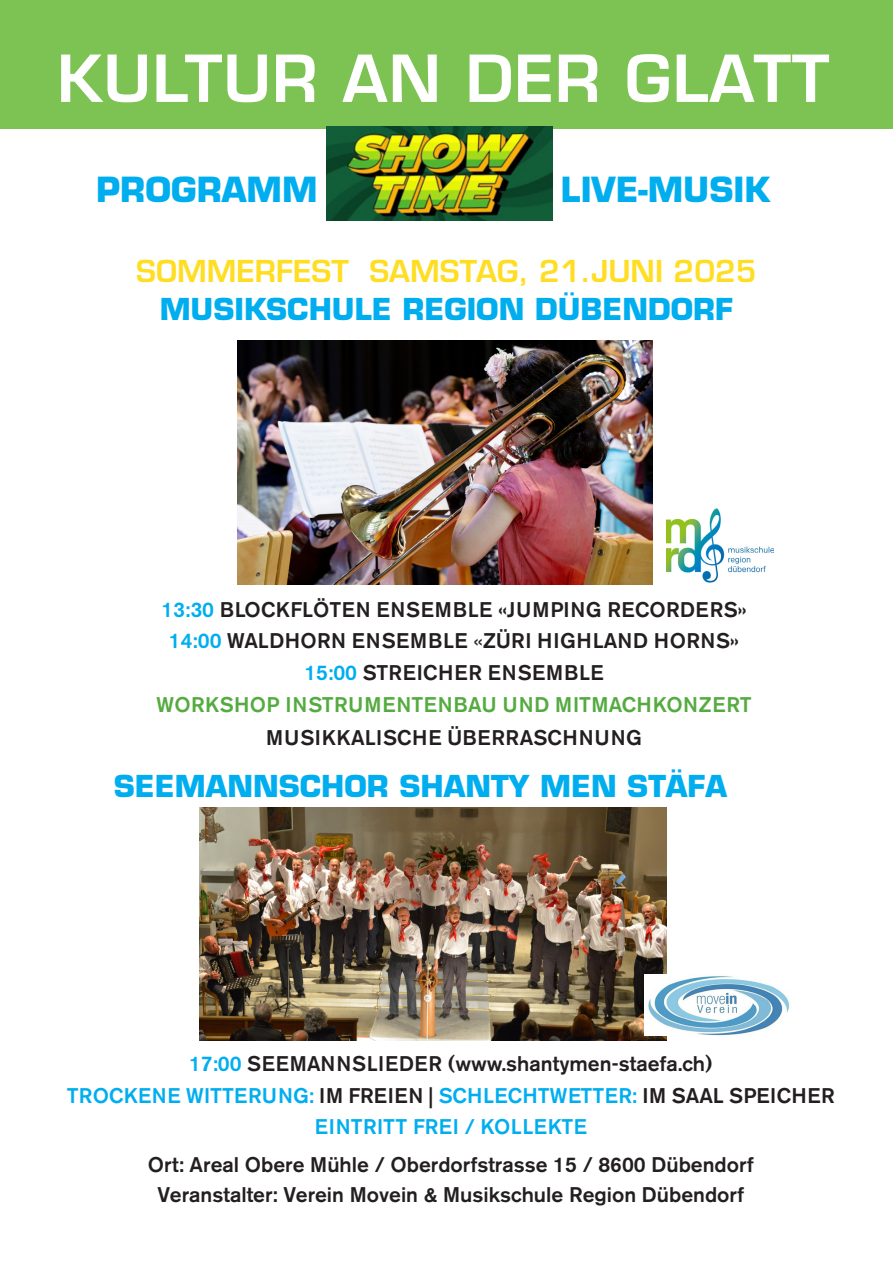
<style>
.page{position:relative;width:893px;height:1263px;background:#fff}
.page>*{position:absolute;margin:0;border:0;box-sizing:border-box;transform-origin:0 0}
.t1{font:600 63.15px "Eurostile";letter-spacing:.02em;color:#fff}
.t2{font:700 33.75px "Eurostile";color:#00aeef}
.t3{font:700 29.55px "Eurostile";color:#00aeef}
.t4{font:600 29.55px "Eurostile";color:#fd2}
.t5{font:500 21px "Akzidenz Grotesk BE";color:#231f20}
.t6{font:500 21px "Akzidenz Grotesk BE";letter-spacing:.02em;color:#231f20}
.t7{font:500 21px "Akzidenz Grotesk BE";letter-spacing:.01em;color:#00aeef}
.t8{font:500 21px "Akzidenz Grotesk BE";letter-spacing:.02em;color:#54ab40}
.s1{color:#00aeef}
.s2{font-family:"Avant Garde";font-weight:700}
.s3{font-family:"Helvetica Neue";font-weight:400}
.s4{color:#231f20}
</style>
<div class="page">
<div style="left:0;top:0;width:893px;height:129px;background:#7dc354"></div>
<img style="left:200px;top:807px;width:466px;height:233px">
<img style="left:238px;top:340px;width:414px;height:244px">
<img style="left:666px;top:509px;width:108px;height:73px">
<img style="left:327px;top:127px;width:225px;height:93px">
<img style="left:645px;top:974px;width:144px;height:61px">
<p class="t1" style="left:57px;top:39px;width:774px">KULTUR AN DER GLATT</p>
<p class="t2" style="left:96px;top:169px;width:223px">PROGRAMM</p>
<p class="t2" style="left:561px;top:169px;width:210px">LIVE-MUSIK</p>
<p class="t4" style="left:136px;top:253px;width:622px">SOMMERFEST SAMSTAG, 21.JUNI 2025</p>
<p class="t3" style="left:160px;top:291px;width:575px">MUSIKSCHULE REGION DÜBENDORF</p>
<p class="t6" style="left:161px;top:597px;width:587px"><span class="s1">13:30</span> BLOCKFLÖTEN ENSEMBLE <span class="s2">«</span>JUMPING RECORDERS<span class="s2">»</span></p>
<p class="t6" style="left:169px;top:628px;width:572px"><span class="s1">14:00</span> WALDHORN ENSEMBLE <span class="s3">«</span>ZÜRI HIGHLAND HORNS<span class="s2">»</span></p>
<p class="t6" style="left:304px;top:660px;width:301px"><span class="s1">15:00</span> STREICHER ENSEMBLE</p>
<p class="t8" style="left:156px;top:691px;width:597px">WORKSHOP INSTRUMENTENBAU UND MITMACHKONZERT</p>
<p class="t6" style="left:266px;top:725px;width:377px">MUSIKKALISCHE ÜBERRASCHNUNG</p>
<p class="t3" style="left:114px;top:767px;width:615px">SEEMANNSCHOR SHANTY MEN STÄFA</p>
<p class="t5" style="left:189px;top:1051px;width:525px"><span class="s1">17:00</span> SEEMANNSLIEDER (www.shantymen-staefa.ch)</p>
<p class="t7" style="left:67px;top:1082px;width:770px">TROCKENE WITTERUNG: <span class="s4">IM FREIEN |</span> SCHLECHTWETTER: <span class="s4">IM SAAL SPEICHER</span></p>
<p class="t7" style="left:315px;top:1114px;width:274px">EINTRITT FREI / KOLLEKTE</p>
<p class="t5" style="left:148px;top:1152px;width:607px">Ort: Areal Obere Mühle / Oberdorfstrasse 15 / 8600 Dübendorf</p>
<p class="t5" style="left:158px;top:1181px;width:588px">Veranstalter: Verein Movein &amp; Musikschule Region Dübendorf</p>
</div>
